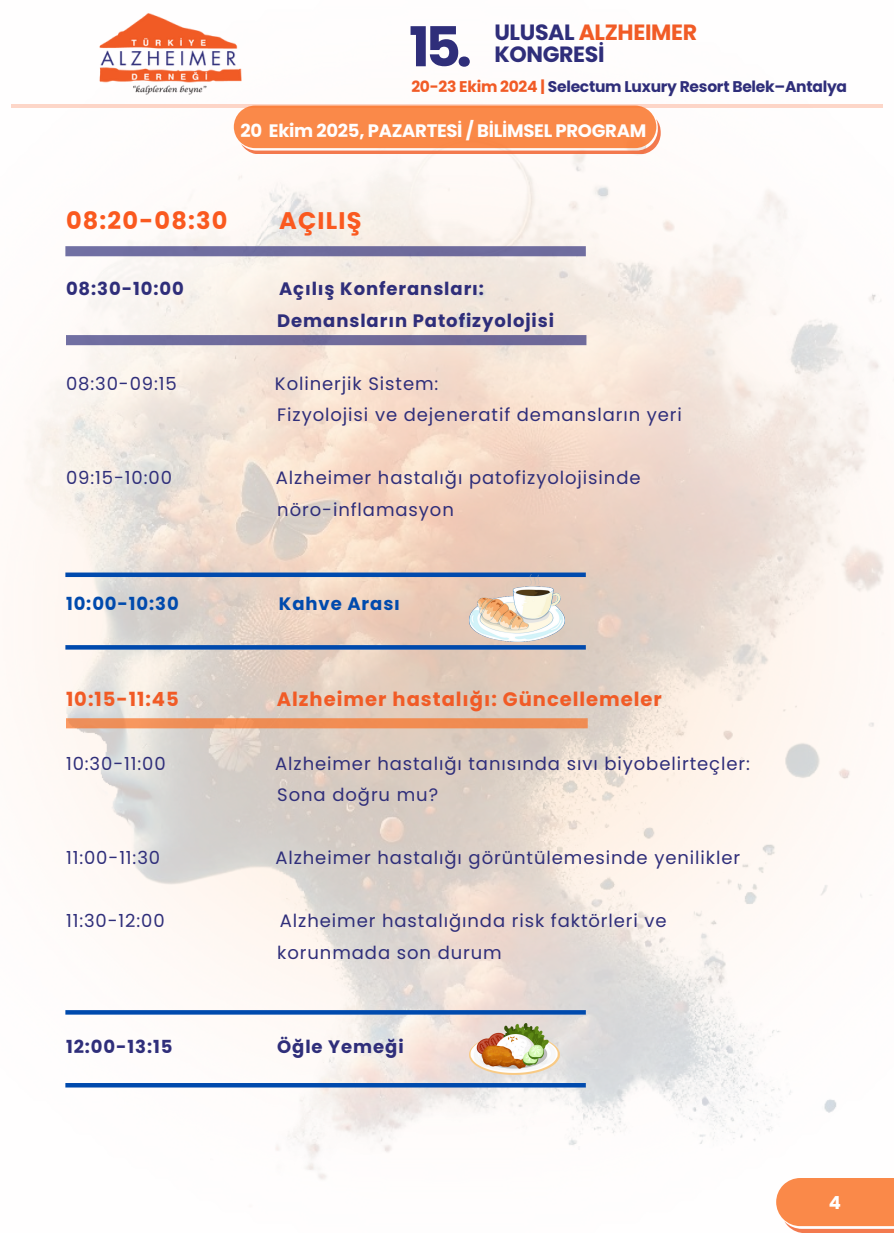
<style>
.page{position:relative;width:894px;height:1233px;background:#fff}
.page>*{position:absolute;margin:0;border:0;box-sizing:border-box;transform-origin:0 0}
.t1{font:700 54.9px "Poppins";color:#2f2e7a}
.t2{font:700 24px "Poppins";letter-spacing:.05em;color:#fa591f}
.t3{font:700 22.05px/21.3px "Poppins";letter-spacing:-.015em;color:#2f2e7a}
.t4{font:700 19.5px "Poppins";letter-spacing:.05em;color:#f15b26}
.t5{font:18px/31.5px "Poppins";letter-spacing:.05em;color:#2f2e7a}
.t6{font:700 18px/31.5px "Poppins";letter-spacing:.05em;color:#2f2e7a}
.t7{font:700 18px "Poppins";letter-spacing:-.015em;color:#fffefe}
.t8{font:700 18px "Poppins";letter-spacing:.05em;color:#004aad}
.t9{font:700 15.45px "Poppins";letter-spacing:-.015em;color:#2f2e7a}
.s1{color:#f15b26}
</style>
<div class="page">
<img style="left:24px;top:104px;width:861px;height:1076px">
<img style="left:99px;top:13px;width:143px;height:82px">
<svg style="left:11px;top:104px;width:871px;height:4px;background:#fccfbe"></svg>
<svg style="left:234px;top:106px;width:426px;height:48px;background:#f98f55"></svg>
<svg style="left:776px;top:1178px;width:117px;height:55px;background:#fa935b"></svg>
<div style="left:65px;top:246px;width:520px;height:10px;background:#6f6c9e"></div>
<hr style="left:65px;top:573px;width:520px;height:4px;background:#004aad">
<div style="left:65px;top:645px;width:520px;height:5px;background:#004aad"></div>
<img style="left:469px;top:575px;width:95px;height:66px">
<div style="left:65px;top:1010px;width:520px;height:5px;background:#004aad"></div>
<div style="left:65px;top:1083px;width:520px;height:5px;background:#004aad"></div>
<img style="left:469px;top:1023px;width:90px;height:51px">
<div style="left:66px;top:335px;width:520px;height:10px;background:#6f6a99"></div>
<div style="left:66px;top:718px;width:521px;height:10px;background:#ef8c53"></div>
<p class="t1" style="left:409px;top:9px;width:64px">15.</p>
<h1 class="t3" style="left:494px;top:22px;width:204px">ULUSAL <span class="s1">ALZHEIMER<br></span>KONGRESİ</h1>
<h2 class="t9" style="left:411px;top:76px;width:437px"><span class="s1">20-23 Ekim 2024 |</span> Selectum Luxury Resort Belek–Antalya</h2>
<p class="t7" style="left:240px;top:118px;width:407px">20 Ekim 2025, PAZARTESİ / BİLİMSEL PROGRAM</p>
<h2 class="t2" style="left:66px;top:204px;width:163px">08:20-08:30</h2>
<h2 class="t2" style="left:279px;top:204px;width:84px">AÇILIŞ</h2>
<p class="t6" style="left:66px;top:273px;width:119px">08:30-10:00</p>
<p class="t6" style="left:277px;top:273px;width:278px">Açılış Konferansları:<br>Demansların Patofizyolojisi</p>
<p class="t5" style="left:66px;top:368px;width:112px">08:30-09:15</p>
<p class="t5" style="left:275px;top:368px;width:408px">Kolinerjik Sistem:<br>Fizyolojisi ve dejeneratif demansların yeri</p>
<p class="t5" style="left:66px;top:462px;width:107px">09:15-10:00</p>
<p class="t5" style="left:276px;top:462px;width:366px">Alzheimer hastalığı patofizyolojisinde nöro-inflamasyon</p>
<p class="t8" style="left:66px;top:591px;width:114px">10:00-10:30</p>
<p class="t8" style="left:279px;top:591px;width:123px">Kahve Arası</p>
<p class="t4" style="left:66px;top:685px;width:114px">10:15-11:45</p>
<p class="t4" style="left:277px;top:685px;width:386px">Alzheimer hastalığı: Güncellemeler</p>
<p class="t5" style="left:66px;top:748px;width:101px">10:30-11:00</p>
<p class="t5" style="left:275px;top:748px;width:476px">Alzheimer hastalığı tanısında sıvı biyobelirteçler:<br>Sona doğru mu?</p>
<p class="t5" style="left:66px;top:842px;width:96px">11:00-11:30</p>
<p class="t5" style="left:275px;top:842px;width:466px">Alzheimer hastalığı görüntülemesinde yenilikler</p>
<p class="t5" style="left:66px;top:905px;width:100px">11:30-12:00</p>
<p class="t5" style="left:277px;top:905px;width:391px">Alzheimer hastalığında risk faktörleri ve korunmada son durum</p>
<p class="t6" style="left:66px;top:1031px;width:108px">12:00-13:15</p>
<p class="t6" style="left:277px;top:1031px;width:128px">Öğle Yemeği</p>
<p class="t7" style="left:828px;top:1190px;width:14px">4</p>
</div>
